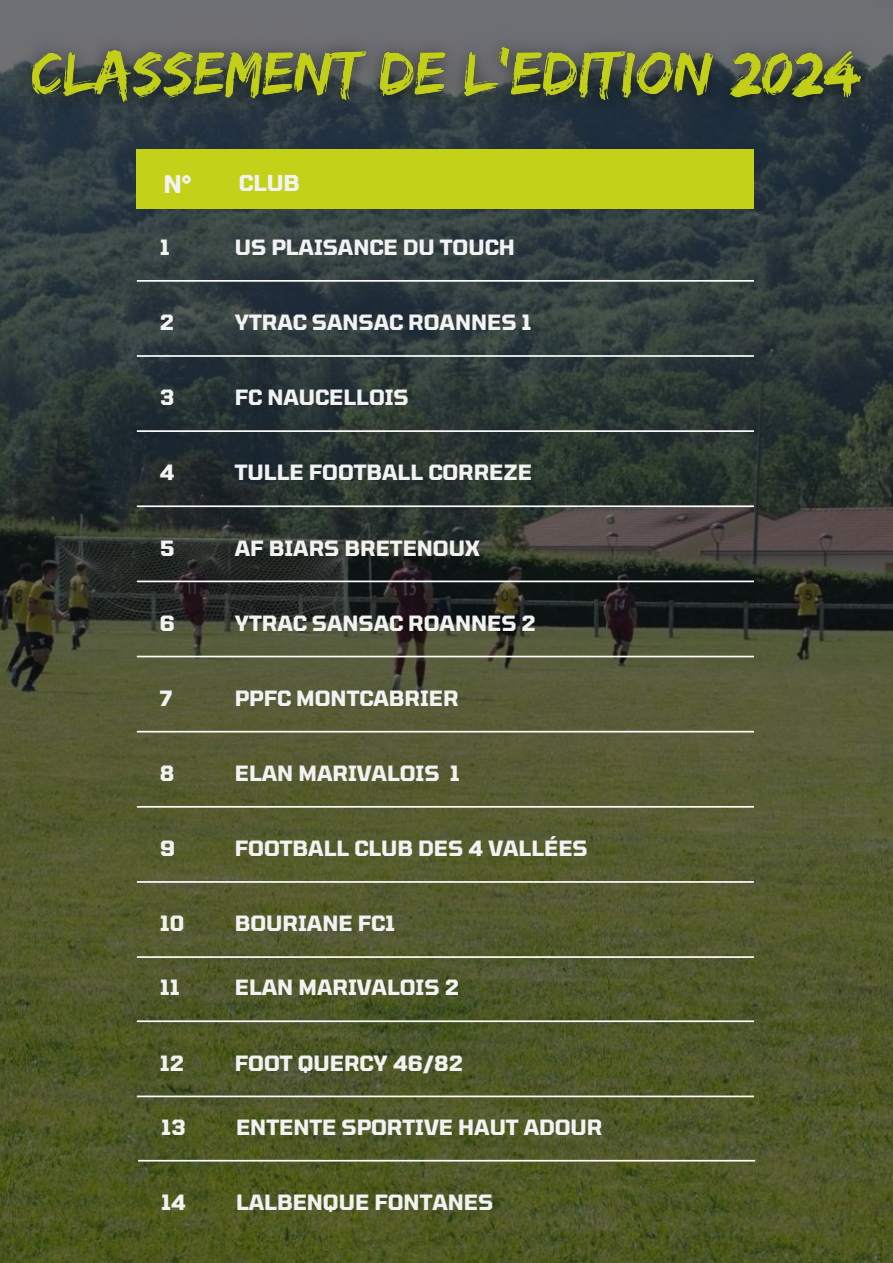
<style>
.page{position:relative;width:893px;height:1263px;background:#fff}
.page>*{position:absolute;margin:0;border:0;box-sizing:border-box;transform-origin:0 0}
.t1{font:700 24.15px "Tomorrow";color:#f1f3f2}
.t2{font:700 21.75px "Tomorrow";color:#f1f3f2}
.t3{font:700 20.92px "Tomorrow";color:#f1f3f2}
</style>
<div class="page">
<img style="left:0;top:0;width:893px;height:1263px">
<div style="left:137px;top:149px;width:617px;height:60px;background:#c4d119"></div>
<hr style="left:137px;top:280px;width:617px;height:2px;background:#fff">
<hr style="left:137px;top:355px;width:617px;height:2px;background:#fff">
<hr style="left:137px;top:430px;width:617px;height:2px;background:#fff">
<hr style="left:137px;top:505px;width:617px;height:2px;background:#fff">
<hr style="left:137px;top:580px;width:617px;height:2px;background:#fff">
<hr style="left:137px;top:656px;width:617px;height:1px;background:#fff">
<hr style="left:137px;top:731px;width:617px;height:1px;background:#fff">
<hr style="left:137px;top:806px;width:617px;height:2px;background:#fff">
<hr style="left:137px;top:881px;width:617px;height:2px;background:#fff">
<hr style="left:137px;top:956px;width:617px;height:2px;background:#fff">
<hr style="left:137px;top:1020px;width:617px;height:2px;background:#fff">
<hr style="left:137px;top:1095px;width:617px;height:2px;background:#fff">
<img style="left:4px;top:22px;width:885px;height:110px">
<hr style="left:138px;top:1160px;width:617px;height:1px;background:#fff">
<p class="t1" style="left:163px;top:169px;width:31px">N°</p>
<p class="t2" style="left:239px;top:169px;width:63px">CLUB</p>
<p class="t3" style="left:160px;top:234px;width:12px">1</p>
<p class="t3" style="left:235px;top:234px;width:281px">US PLAISANCE DU TOUCH</p>
<p class="t3" style="left:160px;top:309px;width:16px">2</p>
<p class="t3" style="left:235px;top:309px;width:298px">YTRAC SANSAC ROANNES 1</p>
<p class="t3" style="left:160px;top:384px;width:16px">3</p>
<p class="t3" style="left:235px;top:384px;width:175px">FC NAUCELLOIS</p>
<p class="t3" style="left:160px;top:459px;width:16px">4</p>
<p class="t3" style="left:235px;top:459px;width:299px">TULLE FOOTBALL CORREZE</p>
<p class="t3" style="left:160px;top:535px;width:16px">5</p>
<p class="t3" style="left:235px;top:535px;width:246px">AF BIARS BRETENOUX</p>
<p class="t3" style="left:160px;top:610px;width:16px">6</p>
<p class="t3" style="left:235px;top:610px;width:302px">YTRAC SANSAC ROANNES 2</p>
<p class="t3" style="left:160px;top:685px;width:14px">7</p>
<p class="t3" style="left:235px;top:685px;width:225px">PPFC MONTCABRIER</p>
<p class="t3" style="left:160px;top:760px;width:16px">8</p>
<p class="t3" style="left:235px;top:760px;width:226px">ELAN MARIVALOIS 1</p>
<p class="t3" style="left:160px;top:835px;width:17px">9</p>
<p class="t3" style="left:235px;top:835px;width:354px">FOOTBALL CLUB DES 4 VALLÉES</p>
<p class="t3" style="left:160px;top:910px;width:26px">10</p>
<p class="t3" style="left:235px;top:910px;width:162px">BOURIANE FC1</p>
<p class="t3" style="left:160px;top:974px;width:22px">11</p>
<p class="t3" style="left:235px;top:974px;width:226px">ELAN MARIVALOIS 2</p>
<p class="t3" style="left:160px;top:1050px;width:26px">12</p>
<p class="t3" style="left:235px;top:1050px;width:230px">FOOT QUERCY 46/82</p>
<p class="t3" style="left:161px;top:1114px;width:26px">13</p>
<p class="t3" style="left:236px;top:1114px;width:368px">ENTENTE SPORTIVE HAUT ADOUR</p>
<p class="t3" style="left:161px;top:1189px;width:26px">14</p>
<p class="t3" style="left:236px;top:1189px;width:259px">LALBENQUE FONTANES</p>
</div>
